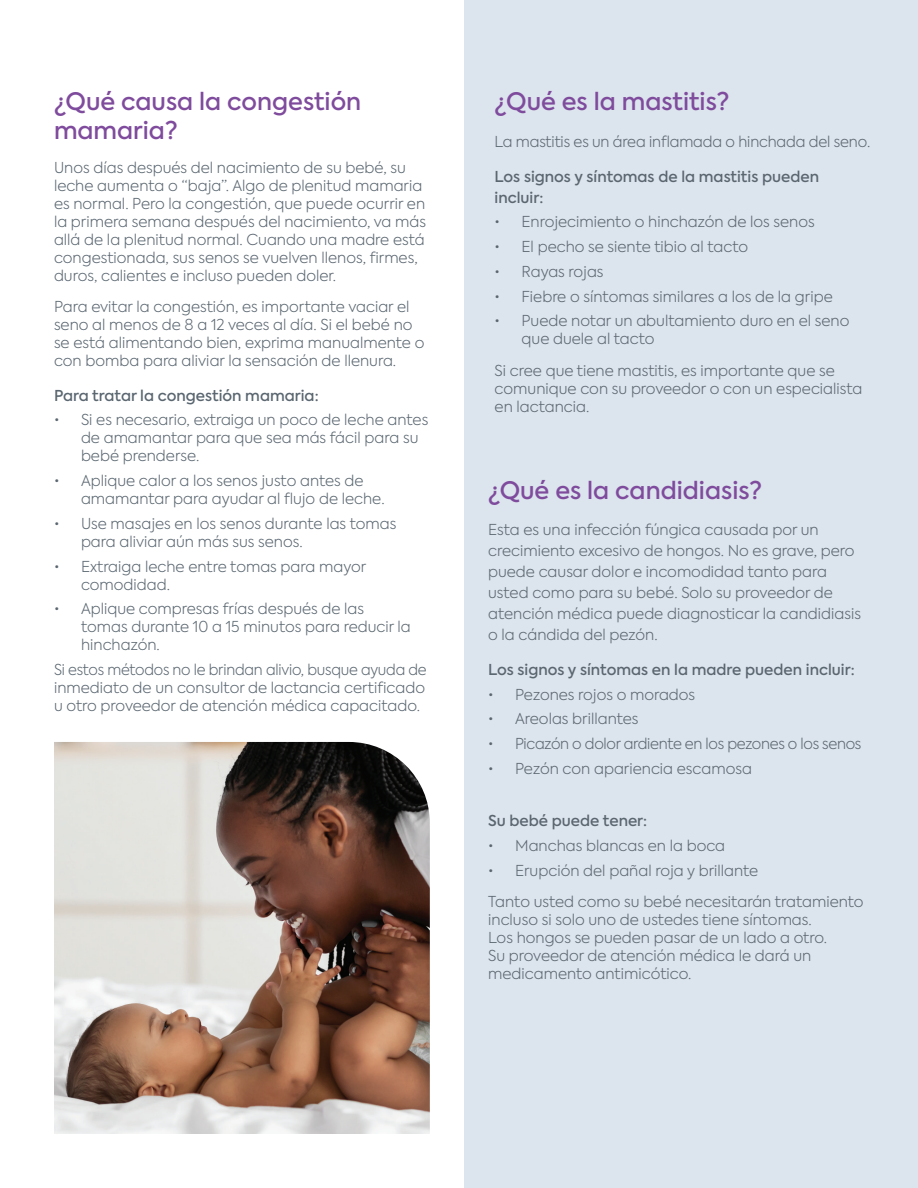
<style>
.page{position:relative;width:918px;height:1188px;background:#fff}
.page>*{position:absolute;margin:0;border:0;box-sizing:border-box;transform-origin:0 0}
.t1{font:500 24px "Axiforma";color:#7f4b9d}
.t2{font:300 15px/18px "Axiforma";color:#5a6670}
.t3{font:500 15px/21px "Axiforma";color:#5a6670}
.t4{font:300 15px "Axiforma";letter-spacing:-.02em;color:#5a6670}
</style>
<div class="page">
<div style="left:464px;top:0;width:454px;height:1188px;background:#dce4ed"></div>
<img style="left:54px;top:742px;width:376px;height:392px">
<h1 class="t1" style="left:54px;top:86px;width:309px">¿Qué causa la congestión</h1>
<h1 class="t1" style="left:495px;top:86px;width:236px">¿Qué es la mastitis?</h1>
<h1 class="t1" style="left:54px;top:115px;width:125px">mamaria?</h1>
<p class="t2" style="left:54px;top:158px;width:374px">Unos días después del nacimiento de su bebé, su leche aumenta o “baja”. Algo de plenitud mamaria es normal. Pero la congestión, que puede ocurrir en la primera semana después del nacimiento, va más allá de la plenitud normal. Cuando una madre está congestionada, sus senos se vuelven llenos, firmes, duros, calientes e incluso pueden doler.</p>
<p class="t2" style="left:54px;top:298px;width:372px">Para evitar la congestión, es importante vaciar el seno al menos de 8 a 12 veces al día. Si el bebé no se está alimentando bien, exprima manualmente o con bomba para aliviar la sensación de llenura.</p>
<p class="t3" style="left:54px;top:385px;width:266px">Para tratar la congestión mamaria:</p>
<p class="t2" style="left:81px;top:411px;width:349px;text-indent:-27px">• Si es necesario, extraiga un poco de leche antes de amamantar para que sea más fácil para su bebé prenderse.</p>
<p class="t2" style="left:81px;top:472px;width:305px;text-indent:-27px">• Aplique calor a los senos justo antes de amamantar para ayudar al flujo de leche.</p>
<p class="t2" style="left:81px;top:515px;width:317px;text-indent:-27px">• Use masajes en los senos durante las tomas para aliviar aún más sus senos.</p>
<p class="t2" style="left:81px;top:557px;width:287px;text-indent:-27px">• Extraiga leche entre tomas para mayor comodidad.</p>
<p class="t2" style="left:81px;top:600px;width:331px;text-indent:-27px">• Aplique compresas frías después de las tomas durante 10 a 15 minutos para reducir la hinchazón.</p>
<p class="t2" style="left:54px;top:661px;width:374px;text-align:justify">Si estos métodos no le brindan alivio, busque ayuda de inmediato de un consultor de lactancia certificado u otro proveedor de atención médica capacitado.</p>
<p class="t2" style="left:495px;top:133px;width:377px">La mastitis es un área inflamada o hinchada del seno.</p>
<p class="t3" style="left:495px;top:166px;width:326px">Los signos y síntomas de la mastitis pueden incluir:</p>
<p class="t2" style="left:495px;top:213px;width:322px">• Enrojecimiento o hinchazón de los senos</p>
<p class="t2" style="left:495px;top:238px;width:255px">• El pecho se siente tibio al tacto</p>
<p class="t2" style="left:495px;top:263px;width:110px">• Rayas rojas</p>
<p class="t2" style="left:495px;top:287px;width:340px">• Fiebre o síntomas similares a los de la gripe</p>
<p class="t2" style="left:522px;top:312px;width:329px;text-indent:-27px">• Puede notar un abultamiento duro en el seno que duele al tacto</p>
<p class="t2" style="left:495px;top:362px;width:369px">Si cree que tiene mastitis, es importante que se comunique con su proveedor o con un especialista en lactancia.</p>
<h1 class="t1" style="left:488px;top:474px;width:276px">¿Qué es la candidiasis?</h1>
<p class="t2" style="left:488px;top:519px;width:374px;line-height:21px">Esta es una infección fúngica causada por un crecimiento excesivo de hongos. No es grave, pero puede causar dolor e incomodidad tanto para usted como para su bebé. Solo su proveedor de atención médica puede diagnosticar la candidiasis o la cándida del pezón.</p>
<p class="t3" style="left:488px;top:659px;width:368px">Los signos y síntomas en la madre pueden incluir:</p>
<p class="t2" style="left:488px;top:685px;width:209px">• Pezones rojos o morados</p>
<p class="t2" style="left:488px;top:710px;width:152px">• Areolas brillantes</p>
<p class="t4" style="left:488px;top:734px;width:375px">• Picazón o dolor ardiente en los pezones o los senos</p>
<p class="t2" style="left:488px;top:759px;width:265px">• Pezón con apariencia escamosa</p>
<p class="t3" style="left:488px;top:811px;width:161px">Su bebé puede tener:</p>
<p class="t2" style="left:488px;top:837px;width:239px">• Manchas blancas en la boca</p>
<p class="t2" style="left:488px;top:855px;width:377px;line-height:31.5px">• Erupción del pañal roja y brillante<br>Tanto usted como su bebé necesitarán tratamiento</p>
<p class="t2" style="left:488px;top:911px;width:340px">incluso si solo uno de ustedes tiene síntomas.<br>Los hongos se pueden pasar de un lado a otro.<br>Su proveedor de atención médica le dará un medicamento antimicótico.</p>
</div>
